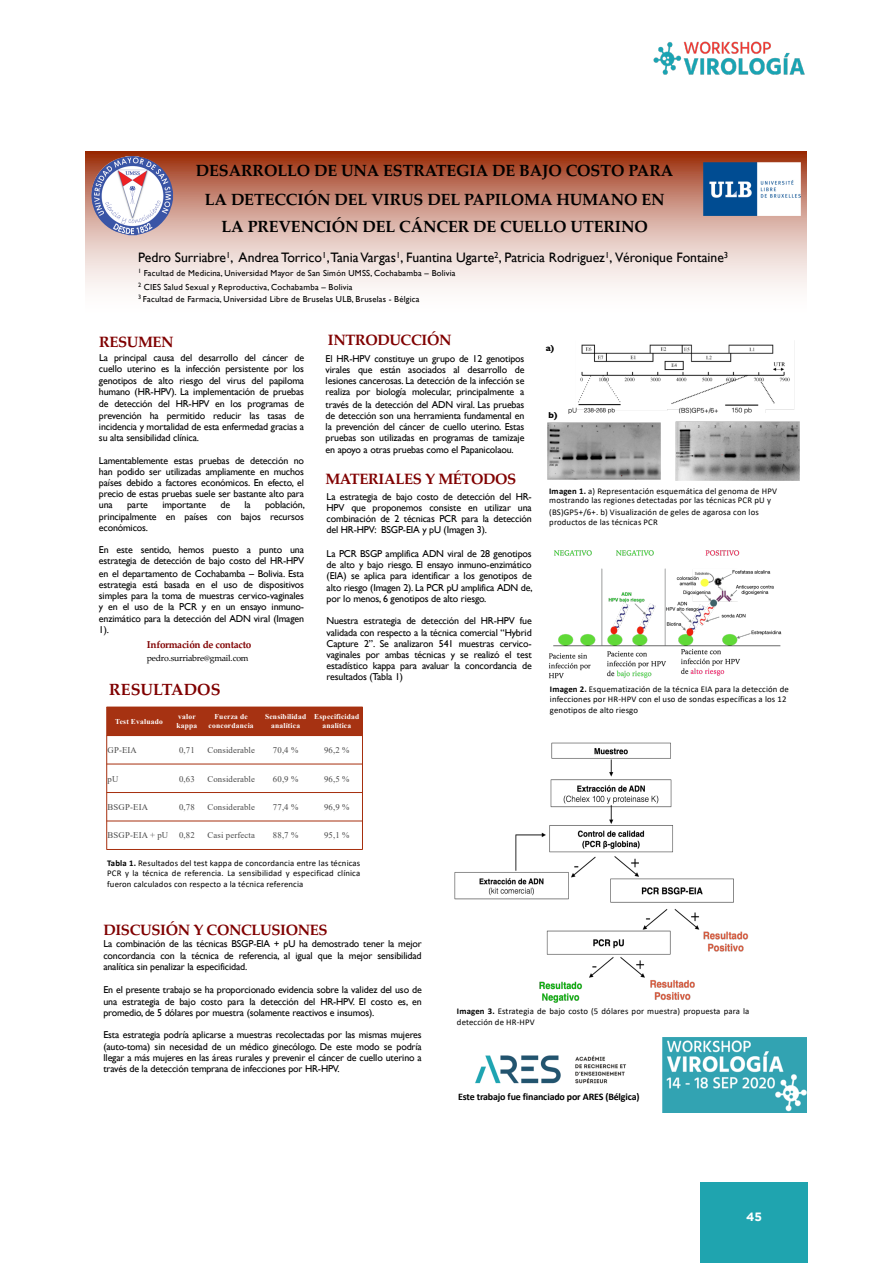
<style>
.page{position:relative;width:893px;height:1263px;background:#fff}
.page>*{position:absolute;margin:0;border:0;box-sizing:border-box;transform-origin:0 0}
.t1{font:700 16.2px/28.7px "Palatino Linotype";letter-spacing:-.01em;color:#000;text-align:center}
.t2{font:700 16.2px "Palatino Linotype";color:#800000}
.t3{font:700 15px "Palatino Linotype";letter-spacing:-.025em;color:#800000}
.t4{font:13.65px "Gill Sans";color:#000}
.t5{font:700 12px "Gotham";color:#fff}
.t6{font:9.9px/11.2px "Gill Sans";letter-spacing:-.015em;color:#000;text-align:justify}
.t7{font:700 9.9px "Calibri";letter-spacing:-.02em;color:#000}
.t8{font:700 9.9px "Palatino Linotype";letter-spacing:-.025em;color:#800000}
.t9{font:8.7px/10.2px "Calibri";letter-spacing:.015em;color:#000}
.t10{font:8.7px/13.8px "Gill Sans";letter-spacing:.02em;color:#000}
.t11{font:8.7px "Times New Roman";letter-spacing:.02em;color:#4a4a4a}
.t12{font:8.7px "Palatino Linotype";letter-spacing:-.025em;color:#000}
.t13{font:700 8.7px "Gill Sans";color:#000}
.t14{font:700 7.5px/8.7px "Times New Roman";letter-spacing:.025em;color:#fff;text-align:center}
.s1{font-weight:700}
</style>
<div class="page">
<img style="left:653px;top:41px;width:152px;height:34px">
<div style="left:700px;top:1183px;width:108px;height:80px;background:#1fa4af"></div>
<img style="left:475px;top:1055px;width:152px;height:29px">
<svg style="left:85px;top:151px;width:722px;height:137px;background:#d5a79a"></svg>
<img style="left:703px;top:162px;width:97px;height:54px">
<img style="left:91px;top:156px;width:82px;height:79px">
<img style="left:663px;top:1037px;width:143px;height:75px">
<img style="left:547px;top:341px;width:253px;height:140px">
<img style="left:549px;top:550px;width:233px;height:129px">
<div style="left:107px;top:707px;width:65px;height:28px;background:#a63212"></div>
<div style="left:172px;top:707px;width:30px;height:28px;background:#a63212"></div>
<div style="left:202px;top:707px;width:58px;height:28px;background:#a63212"></div>
<div style="left:260px;top:707px;width:51px;height:28px;background:#a63212"></div>
<div style="left:311px;top:707px;width:51px;height:28px;background:#a63212"></div>
<hr style="left:107px;top:735px;width:256px;height:1px;background:#a62f0e">
<hr style="left:107px;top:764px;width:256px;height:1px;background:#a62f0e">
<hr style="left:107px;top:792px;width:256px;height:1px;background:#a62f0e">
<hr style="left:107px;top:821px;width:256px;height:1px;background:#a62f0e">
<hr style="left:106px;top:707px;width:1px;height:142px;background:#a62f0e">
<hr style="left:362px;top:707px;width:1px;height:142px;background:#a62f0e">
<hr style="left:107px;top:707px;width:256px;height:1px;background:#a62f0e">
<hr style="left:107px;top:849px;width:256px;height:1px;background:#a62f0e">
<img style="left:455px;top:742px;width:294px;height:261px">
<h1 class="t1" style="left:196px;top:156px;width:479px">DESARROLLO DE UNA ESTRATEGIA DE BAJO COSTO PARA<br>LA DETECCIÓN DEL VIRUS DEL PAPILOMA HUMANO EN</h1>
<h1 class="t1" style="left:222px;top:212px;width:428px">LA PREVENCIÓN DEL CÁNCER DE CUELLO UTERINO</h1>
<h3 class="t4" style="left:138px;top:250px;width:592px">Pedro Surriabre<sup>1</sup>, Andrea Torrico<sup>1</sup>,Tania Vargas<sup>1</sup>, Fuantina Ugarte<sup>2</sup>, Patricia Rodriguez<sup>1</sup>, Véronique Fontaine<sup>3</sup></h3>
<p class="t10" style="left:138px;top:266px;width:319px"><sup>1</sup> Facultad de Medicina, Universidad Mayor de San Simón UMSS, Cochabamba – Bolivia<br><sup>2</sup> CIES Salud Sexual y Reproductiva, Cochabamba – Bolivia</p>
<p class="t10" style="left:138px;top:292px;width:283px"><sup>3</sup> Facultad de Farmacia, Universidad Libre de Bruselas ULB, Bruselas - Bélgica</p>
<h2 class="t3" style="left:99px;top:331px;width:76px">RESUMEN</h2>
<h2 class="t3" style="left:328px;top:329px;width:125px">INTRODUCCIÓN</h2>
<p class="t13" style="left:546px;top:341px;width:10px">a)</p>
<p class="t6" style="left:99px;top:352px;width:207px">La principal causa del desarrollo del cáncer de cuello uterino es la infección persistente por los genotipos de alto riesgo del virus del papiloma humano (HR-HPV). La implementación de pruebas</p>
<p class="t6" style="left:99px;top:398px;width:207px">de detección del HR-HPV en los programas de prevención ha permitido reducir las tasas de incidencia y mortalidad de esta enfermedad gracias a su alta sensibilidad clínica.</p>
<p class="t6" style="left:99px;top:454px;width:207px">Lamentablemente estas pruebas de detección no han podido ser utilizadas ampliamente en muchos países debido a factores económicos. En efecto, el precio de estas pruebas suele ser bastante alto para una</p>
<p class="t6" style="left:326px;top:353px;width:200px">El HR-HPV constituye un grupo de 12 genotipos virales que están asociados al desarrollo de lesiones cancerosas. La detección de la infección se realiza por biología molecular, principalmente a</p>
<p class="t6" style="left:326px;top:399px;width:200px">través de la detección del ADN viral. Las pruebas de detección son una herramienta fundamental en la prevención del cáncer de cuello uterino. Estas pruebas son utilizadas en programas de tamizaje en apoyo a otras pruebas como el Papanicolaou.</p>
<p class="t13" style="left:548px;top:408px;width:11px">b)</p>
<h2 class="t3" style="left:326px;top:468px;width:192px">MATERIALES Y MÉTODOS</h2>
<p class="t9" style="left:549px;top:485px;width:229px"><span class="s1">Imagen 1.</span> a) Representación esquemática del genoma de HPV mostrando las regiones detectadas por las técnicas PCR pU y</p>
<p class="t9" style="left:549px;top:507px;width:211px">(BS)GP5+/6+. b) Visualización de geles de agarosa con los productos de las técnicas PCR</p>
<p class="t6" style="left:327px;top:491px;width:207px">La estrategia de bajo costo de detección del HR-HPV que proponemos consiste en utilizar una combinación de 2 técnicas PCR para la detección del HR-HPV: BSGP-EIA y pU (Imagen 3).</p>
<p class="t6" style="left:327px;top:548px;width:207px">La PCR BSGP amplifica ADN viral de 28 genotipos de alto y bajo riesgo. El ensayo inmuno-enzimático (EIA) se aplica para identificar a los genotipos de alto riesgo (Imagen 2). La PCR pU amplifica ADN de, por lo menos, 6 genotipos de alto riesgo.</p>
<p class="t6" style="left:327px;top:615px;width:207px">Nuestra estrategia de detección del HR-HPV fue validada con respecto a la técnica comercial “Hybrid Capture 2”. Se analizaron 541 muestras cervico&shy;vaginales por ambas técnicas y se realizó el test estadístico kappa para avaluar la concordancia de resultados (Tabla 1)</p>
<p class="t6" style="left:99px;top:499px;width:207px;text-indent:166px">población, principalmente en países con bajos recursos económicos.</p>
<p class="t6" style="left:99px;top:544px;width:207px">En este sentido, hemos puesto a punto una estrategia de detección de bajo costo del HR-HPV</p>
<p class="t6" style="left:99px;top:568px;width:207px">en el departamento de Cochabamba – Bolivia. Esta estrategia está basada en el uso de dispositivos simples para la toma de muestras cervico-vaginales y en el uso de la PCR y en un ensayo inmuno&shy;enzimático para la detección del ADN viral (Imagen 1).</p>
<p class="t6" style="left:127px;top:499px;width:22px">parte</p>
<p class="t6" style="left:162px;top:499px;width:45px">importante</p>
<p class="t6" style="left:220px;top:499px;width:11px">de</p>
<p class="t6" style="left:244px;top:499px;width:8px">la</p>
<p class="t8" style="left:147px;top:637px;width:106px">Información de contacto</p>
<p class="t12" style="left:147px;top:652px;width:103px">pedro.surriabre@gmail.com</p>
<h1 class="t2" style="left:109px;top:678px;width:113px">RESULTADOS</h1>
<p class="t9" style="left:550px;top:684px;width:240px"><span class="s1">Imagen 2.</span> Esquematización de la técnica EIA para la detección de infecciones por HR-HPV con el uso de sondas específicas a los 12</p>
<p class="t9" style="left:550px;top:705px;width:90px">genotipos de alto riesgo</p>
<p class="t14" style="left:115px;top:717px;width:49px">Test Evaluado</p>
<p class="t14" style="left:176px;top:712px;width:22px;text-align:left">valor kappa</p>
<p class="t14" style="left:209px;top:712px;width:47px">Fuerza de concordancia</p>
<p class="t14" style="left:265px;top:712px;width:43px">Sensibilidad analítica</p>
<p class="t14" style="left:314px;top:712px;width:47px">Especificidad analítica</p>
<p class="t11" style="left:108px;top:744px;width:31px">GP-EIA</p>
<p class="t11" style="left:179px;top:744px;width:17px">0,71</p>
<p class="t11" style="left:207px;top:744px;width:49px">Considerable</p>
<p class="t11" style="left:273px;top:744px;width:27px">70,4 %</p>
<p class="t11" style="left:324px;top:744px;width:27px">96,2 %</p>
<p class="t11" style="left:108px;top:772px;width:12px">pU</p>
<p class="t11" style="left:179px;top:772px;width:17px">0,63</p>
<p class="t11" style="left:207px;top:772px;width:49px">Considerable</p>
<p class="t11" style="left:273px;top:772px;width:27px">60,9 %</p>
<p class="t11" style="left:324px;top:772px;width:27px">96,5 %</p>
<p class="t11" style="left:108px;top:801px;width:42px">BSGP-EIA</p>
<p class="t11" style="left:179px;top:801px;width:17px">0,78</p>
<p class="t11" style="left:207px;top:801px;width:49px">Considerable</p>
<p class="t11" style="left:273px;top:801px;width:27px">77,4 %</p>
<p class="t11" style="left:324px;top:801px;width:27px">96,9 %</p>
<p class="t11" style="left:108px;top:829px;width:89px">BSGP-EIA + pU 0,82</p>
<p class="t11" style="left:207px;top:829px;width:49px">Casi perfecta</p>
<p class="t11" style="left:273px;top:829px;width:27px">88,7 %</p>
<p class="t11" style="left:324px;top:829px;width:27px">95,1 %</p>
<p class="t9" style="left:107px;top:857px;width:255px"><span class="s1">Tabla 1.</span> Resultados del test kappa de concordancia entre las técnicas<br>PCR y la técnica de referencia. La sensibilidad y especificad clínica</p>
<p class="t9" style="left:107px;top:879px;width:198px">fueron calculados con respecto a la técnica referencia</p>
<h2 class="t3" style="left:103px;top:919px;width:226px">DISCUSIÓN Y CONCLUSIONES</h2>
<p class="t6" style="left:103px;top:938px;width:320px">La combinación de las técnicas BSGP-EIA + pU ha demostrado tener la mejor concordancia con la técnica de referencia, al igual que la mejor sensibilidad analítica sin penalizar la especificidad.</p>
<p class="t6" style="left:103px;top:984px;width:320px">En el presente trabajo se ha proporcionado evidencia sobre la validez del uso de una estrategia de bajo costo para la detección del HR-HPV. El costo es, en promedio, de 5 dólares por muestra (solamente reactivos e insumos).</p>
<p class="t6" style="left:103px;top:1029px;width:320px">Esta estrategia podría aplicarse a muestras recolectadas por las mismas mujeres (auto-toma) sin necesidad de un médico ginecólogo. De este modo se podría llegar a más mujeres en las áreas rurales y prevenir el cáncer de cuello uterino a través de la detección temprana de infecciones por HR-HPV.</p>
<p class="t9" style="left:457px;top:1006px;width:294px"><span class="s1">Imagen 3.</span> Estrategia de bajo costo (5 dólares por muestra) propuesta para la detección de HR-HPV</p>
<p class="t7" style="left:458px;top:1090px;width:183px">Este trabajo fue financiado por ARES (Bélgica)</p>
<p class="t5" style="left:746px;top:1209px;width:17px">45</p>
</div>
